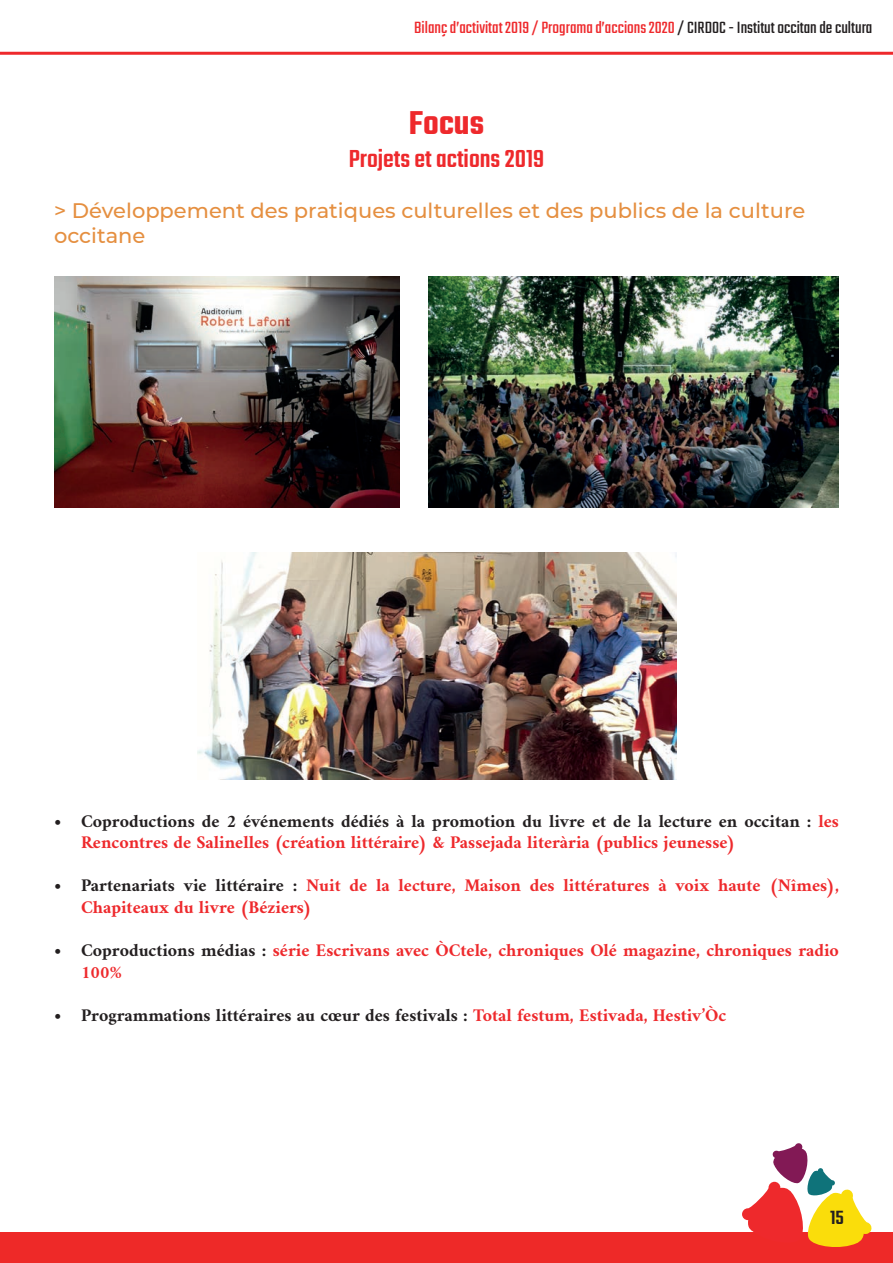
<style>
.page{position:relative;width:893px;height:1263px;background:#fff}
.page>*{position:absolute;margin:0;border:0;box-sizing:border-box;transform-origin:0 0}
.t1{font:600 36px "Teko";color:#ee292c}
.t2{font:500 27px "Teko";color:#ee292c}
.t3{font:500 21px/25.2px "Montserrat";color:#e58f40}
.t4{font:500 21px "Teko";color:#231f20}
.t5{font:700 18px/21.6px "Amiri";color:#ee292c}
.t6{font:18px "Teko";color:#ee292c}
.t7{font:700 18px "Amiri";color:#231f20}
.s1{color:#231f20}
.s2{color:#ee292c}
</style>
<div class="page">
<div style="left:0;top:1232px;width:893px;height:30px;background:#ee2928"></div>
<svg style="left:742px;top:1143px;width:130px;height:104px"></svg>
<hr style="left:0;top:52px;width:893px;height:3px;background:#ee292c">
<img style="left:429px;top:276px;width:410px;height:231px">
<img style="left:54px;top:276px;width:346px;height:231px">
<img style="left:197px;top:553px;width:480px;height:226px">
<p class="t6" style="left:414px;top:17px;width:460px">Bilanç d’activitat 2019/Programa d’accions 2020 <span class="s1">/CIRDOC - Institut occitan de cultura</span></p>
<h1 class="t1" style="left:409px;top:101px;width:77px">Focus</h1>
<h2 class="t2" style="left:349px;top:143px;width:197px">Projets et actions 2019</h2>
<p class="t3" style="left:54px;top:197px;width:753px">&gt; Développement des pratiques culturelles et des publics de la culture occitane</p>
<p class="t5" style="left:81px;top:810px;width:759px;text-indent:-27px"><span class="s1">• Coproductions de 2 événements dédiés à la promotion du livre et de la lecture en occitan :</span> les<br>Rencontres de Salinelles (création littéraire) &amp; Passejada literària (publics jeunesse)</p>
<p class="t5" style="left:81px;top:874px;width:759px;text-indent:-27px"><span class="s1">• Partenariats vie littéraire :</span> Nuit de la lecture, Maison des littératures à voix haute (Nîmes),<br>Chapiteaux du livre (Béziers)</p>
<p class="t5" style="left:81px;top:939px;width:759px;text-indent:-27px"><span class="s1">• Coproductions médias :</span> série Escrivans avec ÒCtele, chroniques Olé magazine, chroniques radio<br>100%</p>
<p class="t7" style="left:54px;top:1004px;width:674px">• Programmations littéraires au cœur des festivals : <span class="s2">Total festum, Estivada, Hestiv’Òc</span></p>
<p class="t4" style="left:830px;top:1205px;width:15px">15</p>
</div>
